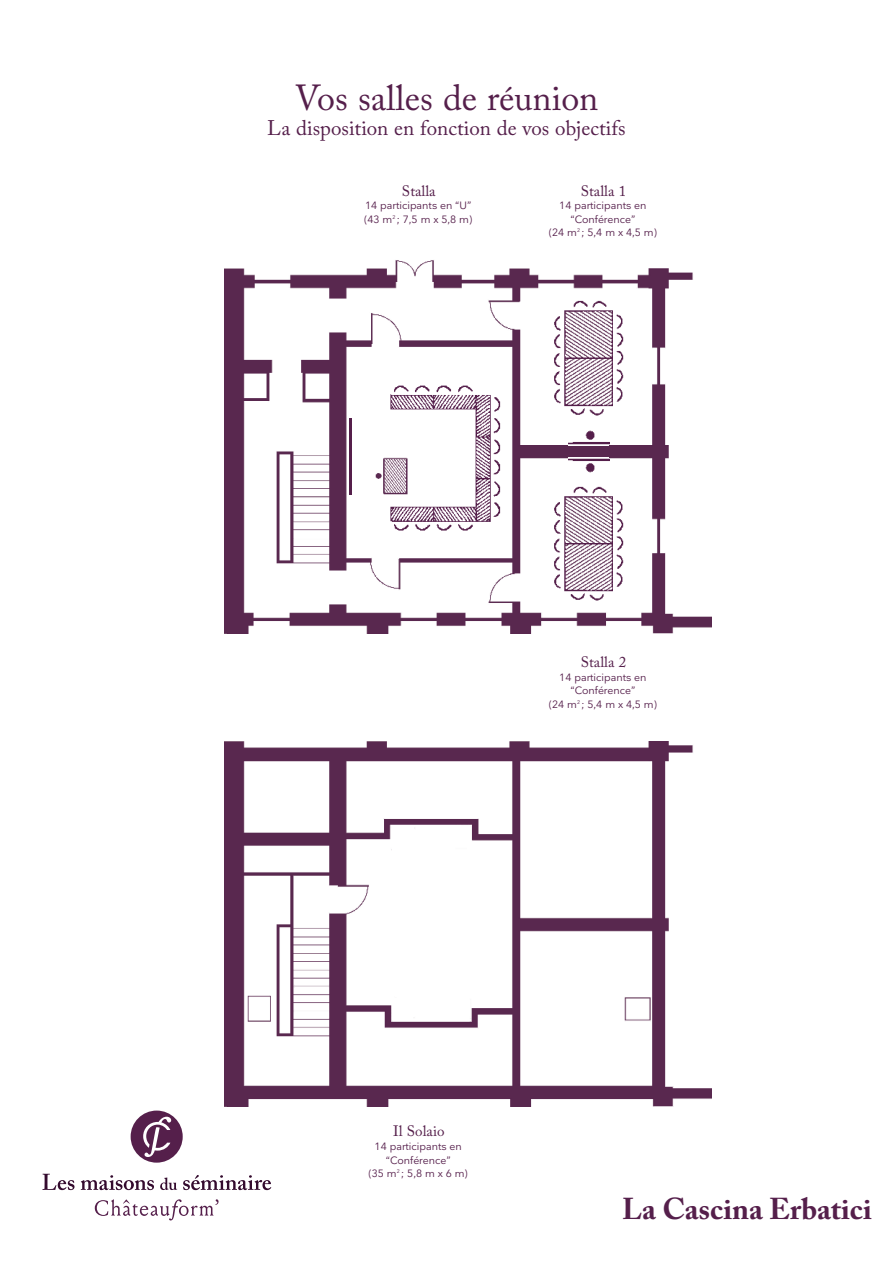
<style>
.page{position:relative;width:893px;height:1263px;background:#fff}
.page>*{position:absolute;margin:0;border:0;box-sizing:border-box;transform-origin:0 0}
.t1{font:36px "Adobe Caslon Pro";color:#551f4b}
.t2{font:700 30px "Adobe Caslon Pro";color:#551f4b}
.t3{font:21px "Adobe Caslon Pro";color:#551f4b}
.NOM_DES_SALLES{font:15px "Adobe Caslon Pro";color:#551f4b}
.renseignements_Salle{font:10.5px/13.5px "Nationale";color:#551f4b;text-align:center}
</style>
<div class="page">
<img style="left:225px;top:260px;width:487px;height:374px">
<img style="left:225px;top:741px;width:487px;height:365px">
<div style="left:569px;top:427px;width:40px;height:18px;background:#d6c9d3"></div>
<img style="left:569px;top:427px;width:40px;height:17px">
<div style="left:569px;top:458px;width:40px;height:18px;background:#d6c9d3"></div>
<img style="left:569px;top:459px;width:40px;height:17px">
<img style="left:549px;top:298px;width:79px;height:118px">
<img style="left:549px;top:484px;width:79px;height:118px">
<hr style="left:350px;top:419px;width:2px;height:76px;background:#551f4b">
<img style="left:389px;top:383px;width:113px;height:149px">
<img style="left:375px;top:457px;width:33px;height:37px">
<svg style="left:95px;top:1199px;width:124px;height:21px"></svg>
<svg style="left:43px;top:1174px;width:32px;height:16px"></svg>
<svg style="left:81px;top:1175px;width:73px;height:15px"></svg>
<svg style="left:160px;top:1177px;width:17px;height:13px"></svg>
<svg style="left:183px;top:1175px;width:88px;height:15px"></svg>
<svg style="left:131px;top:1110px;width:52px;height:53px"></svg>
<h1 class="t1" style="left:295px;top:76px;width:305px">Vos salles de réunion</h1>
<h3 class="t3" style="left:267px;top:115px;width:360px">La disposition en fonction de vos objectifs</h3>
<p class="NOM_DES_SALLES" style="left:402px;top:182px;width:35px">Stalla</p>
<p class="renseignements_Salle" style="left:365px;top:199px;width:108px">14 participants en “U”</p>
<p class="renseignements_Salle" style="left:364px;top:212px;width:110px">(43 m<sup>2</sup> ; 7,5 m x 5,8 m)</p>
<p class="NOM_DES_SALLES" style="left:581px;top:182px;width:47px">Stalla 1</p>
<p class="renseignements_Salle" style="left:559px;top:199px;width:89px">14 participants en “Conférence”</p>
<p class="renseignements_Salle" style="left:549px;top:226px;width:110px">(24 m<sup>2</sup> ; 5,4 m x 4,5 m)</p>
<p class="NOM_DES_SALLES" style="left:581px;top:653px;width:47px">Stalla 2</p>
<p class="renseignements_Salle" style="left:559px;top:670px;width:89px">14 participants en “Conférence”</p>
<p class="renseignements_Salle" style="left:549px;top:697px;width:110px">(24 m<sup>2</sup> ; 5,4 m x 4,5 m)</p>
<p class="NOM_DES_SALLES" style="left:393px;top:1122px;width:53px">Il Solaio</p>
<p class="renseignements_Salle" style="left:375px;top:1140px;width:89px">14 participants en “Conférence”</p>
<p class="renseignements_Salle" style="left:369px;top:1167px;width:101px">(35 m<sup>2</sup> ; 5,8 m x 6 m)</p>
<h2 class="t2" style="left:622px;top:1191px;width:251px">La Cascina Erbatici</h2>
</div>
